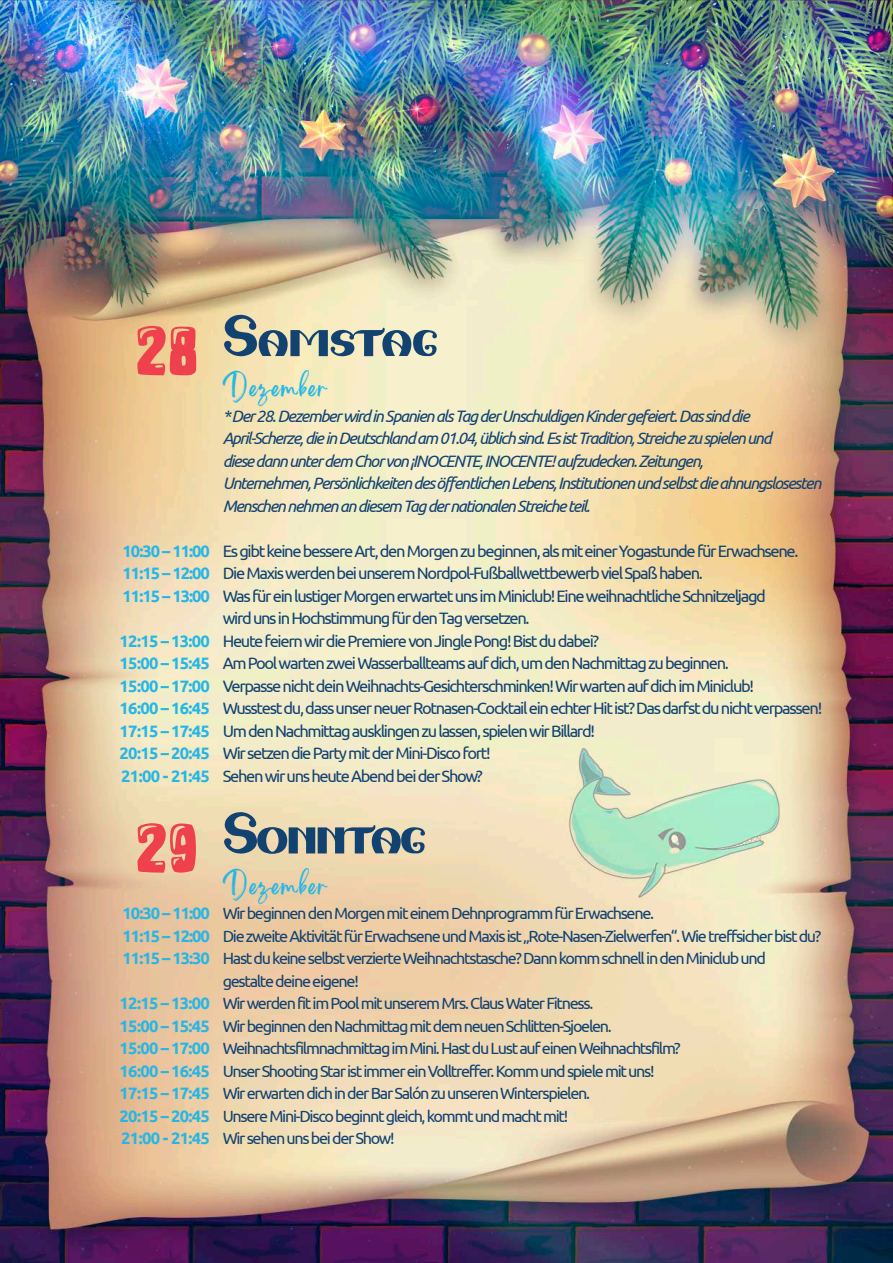
<style>
.page{position:relative;width:893px;height:1263px;background:#fff}
.page>*{position:absolute;margin:0;border:0;box-sizing:border-box;transform-origin:0 0}
.t1{font:66px "Love Fairy";letter-spacing:-.02em;color:#124270}
.t2{font:66px "Love Fairy";letter-spacing:-.04em;color:#124270}
.t3{font:66px "Youtube Star";color:#ee414d}
.t4{font:21px "Brightwall Personal Use";letter-spacing:.06em;color:#26b6e6}
.t5{font:16.5px/22.5px "Ubuntu";letter-spacing:-.08em;color:#124270}
.t6{font:italic 16.5px/22.5px "Ubuntu";letter-spacing:-.08em;color:#124270}
.t7{font:700 16.5px/22.5px "Ubuntu";letter-spacing:-.04em;color:#26b6e6;text-align:justify}
.t8{font:16.2px/22.5px "Ubuntu";letter-spacing:-.08em;color:#124270}
</style>
<div class="page">
<img style="left:0;top:0;width:893px;height:1263px">
<h1 class="t3" style="left:136px;top:312px;width:65px">28</h1>
<p class="t7" style="left:123px;top:539px;width:89px">10:30 – 11:00<br>11:15 – 12:00<br>11:15 – 13:00</p>
<p class="t7" style="left:120px;top:629px;width:92px">12:15 – 13:00<br>15:00 – 15:45<br>15:00 – 17:00<br>16:00 – 16:45<br>17:15 – 17:45<br>20:15 – 20:45<br>21:00 - 21:45</p>
<h1 class="t3" style="left:136px;top:809px;width:64px">29</h1>
<p class="t7" style="left:123px;top:902px;width:89px">10:30 – 11:00<br>11:15 – 12:00<br>11:15 – 13:30</p>
<p class="t7" style="left:120px;top:992px;width:92px">12:15 – 13:00<br>15:00 – 15:45<br>15:00 – 17:00<br>16:00 – 16:45<br>17:15 – 17:45<br>20:15 – 20:45<br>21:00 - 21:45</p>
<h1 class="t1" style="left:223px;top:295px;width:216px">Samstag</h1>
<p class="t4" style="left:223px;top:381px;width:106px">Dezember</p>
<p class="t6" style="left:223px;top:404px;width:600px">* Der 28. Dezember wird in Spanien als Tag der Unschuldigen Kinder gefeiert. Das sind die April-Scherze, die in Deutschland am 01.04, üblich sind. Es ist Tradition, Streiche zu spielen und<br>diese dann unter dem Chor von ¡INOCENTE, INOCENTE! aufzudecken. Zeitungen,<br>Unternehmen, Persönlichkeiten des öffentlichen Lebens, Institutionen und selbst die ahnungslosesten Menschen nehmen an diesem Tag der nationalen Streiche teil.</p>
<p class="t5" style="left:223px;top:539px;width:601px">Es gibt keine bessere Art, den Morgen zu beginnen, als mit einer Yogastunde für Erwachsene.<br>Die Maxis werden bei unserem Nordpol-Fußballwettbewerb viel Spaß haben.<br>Was für ein lustiger Morgen erwartet uns im Miniclub! Eine weihnachtliche Schnitzeljagd<br>wird uns in Hochstimmung für den Tag versetzen.<br>Heute feiern wir die Premiere von Jingle Pong! Bist du dabei?<br>Am Pool warten zwei Wasserballteams auf dich, um den Nachmittag zu beginnen.<br>Verpasse nicht dein Weihnachts-Gesichterschminken! Wir warten auf dich im Miniclub!<br>Wusstest du, dass unser neuer Rotnasen-Cocktail ein echter Hit ist? Das darfst du nicht verpassen!<br>Um den Nachmittag ausklingen zu lassen, spielen wir Billard!<br>Wir setzen die Party mit der Mini-Disco fort!<br>Sehen wir uns heute Abend bei der Show?</p>
<h1 class="t2" style="left:223px;top:792px;width:204px">Sonntag</h1>
<p class="t4" style="left:223px;top:878px;width:106px">Dezember</p>
<p class="t8" style="left:223px;top:901px;width:600px">Wir beginnen den Morgen mit einem Dehnprogramm für Erwachsene.<br>Die zweite Aktivität für Erwachsene und Maxis ist „Rote-Nasen-Zielwerfen“. Wie treffsicher bist du?<br>Hast du keine selbst verzierte Weihnachtstasche? Dann komm schnell in den Miniclub und<br>gestalte deine eigene!<br>Wir werden fit im Pool mit unserem Mrs. Claus Water Fitness.<br>Wir beginnen den Nachmittag mit dem neuen Schlitten-Sjoelen.<br>Weihnachtsfilmnachmittag im Mini. Hast du Lust auf einen Weihnachtsfilm?<br>Unser Shooting Star ist immer ein Volltreffer. Komm und spiele mit uns!<br>Wir erwarten dich in der Bar Salón zu unseren Winterspielen.<br>Unsere Mini-Disco beginnt gleich, kommt und macht mit!<br>Wir sehen uns bei der Show!</p>
</div>
